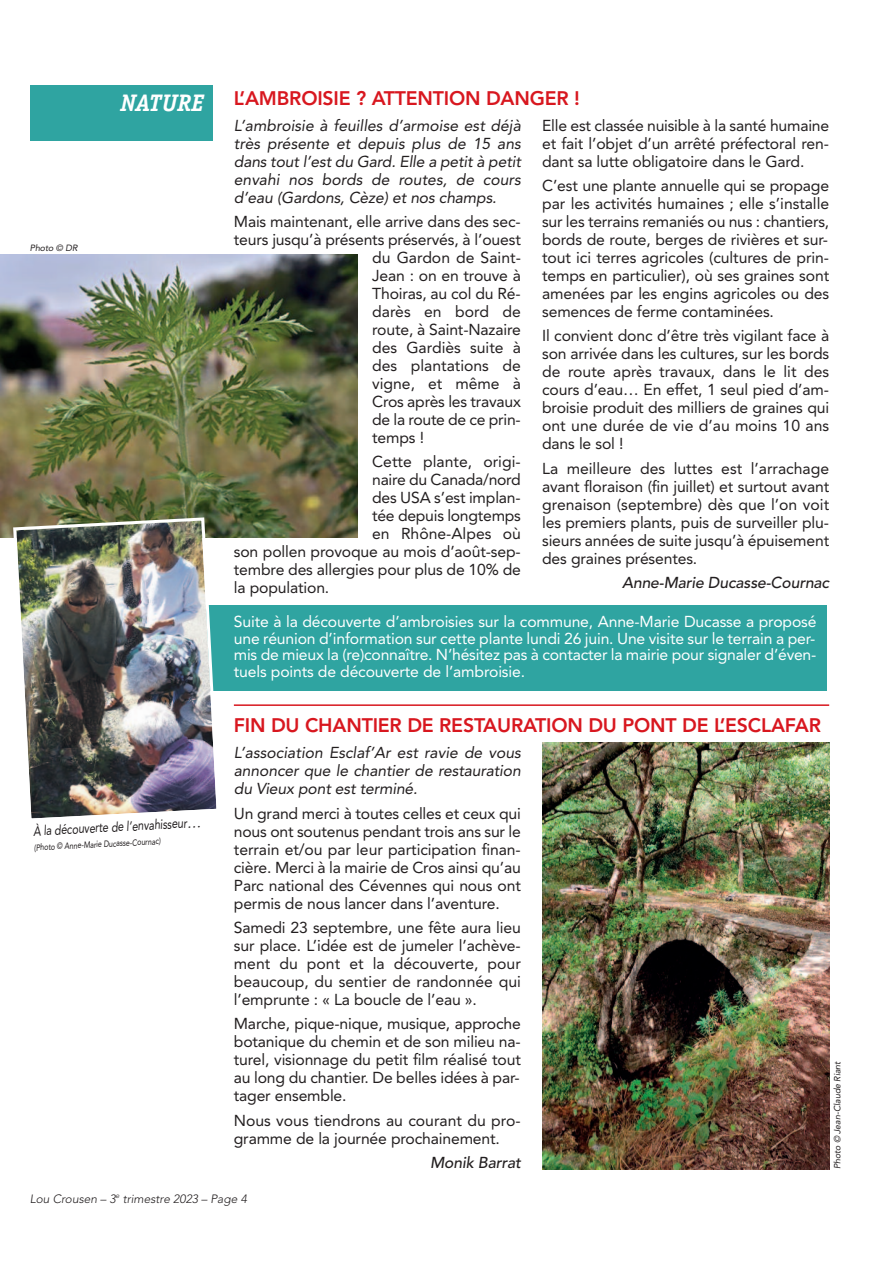
<style>
.page{position:relative;width:893px;height:1263px;background:#fff}
.page>*{position:absolute;margin:0;border:0;box-sizing:border-box;transform-origin:0 0}
.t1{font:italic 700 24px "Officina Serif";color:#fff}
.t2{font:800 19.5px "Avenir";letter-spacing:-.01em;color:#d8171f}
.t3{font:15.75px/18px "Avenir";letter-spacing:-.01em;color:#231f20;text-align:justify}
.t4{font:italic 15.75px/18px "Avenir";letter-spacing:-.01em;color:#231f20;text-align:justify}
.t5{font:15.75px/16.5px "Avenir";letter-spacing:-.01em;color:#fff;text-align:justify}
.t6{font:italic 500 15.75px "Avenir";letter-spacing:-.01em;color:#231f20}
.t7{font:italic 13.5px "Avenir";color:#231f20;scale:.8 1}
.t8{font:italic 300 12px "Avenir";color:#231f20}
.t9{font:italic 9px "Avenir";letter-spacing:-.01em;color:#231f20;scale:.8 1}
.t10{font:italic 9px "Avenir";letter-spacing:-.01em;color:#231f20}
</style>
<div class="page">
<div style="left:188px;top:605px;width:639px;height:86px;background:#2fa4a1"></div>
<hr style="left:234px;top:704px;width:595px;height:2px;background:#d8171f">
<div style="left:30px;top:85px;width:183px;height:55px;background:#2fa4a1"></div>
<img style="left:542px;top:742px;width:287px;height:427px">
<img style="left:0;top:255px;width:357px;height:282px">
<img style="left:12px;top:516px;width:209px;height:303px">
<p class="t10" style="left:30px;top:242px;width:49px">Photo © DR</p>
<h1 class="t1" style="left:120px;top:94px;width:85px">NATURE</h1>
<p class="t2" style="left:234px;top:83px;width:348px">L’AMBROISIE ? ATTENTION DANGER !</p>
<p class="t4" style="left:234px;top:116px;width:289px">L’ambroisie à feuilles d’armoise est déjà très présente et depuis plus de 15 ans dans tout l’est du Gard. Elle a petit à petit envahi nos bords de routes, de cours d’eau (Gardons, Cèze) et nos champs.</p>
<p class="t3" style="left:234px;top:212px;width:288px">Mais maintenant, elle arrive dans des sec-</p>
<p class="t3" style="left:234px;top:230px;width:289px">teurs jusqu’à présents préservés, à l’ouest</p>
<p class="t3" style="left:372px;top:248px;width:150px">du Gardon de Saint-</p>
<p class="t3" style="left:372px;top:266px;width:150px">Jean : on en trouve à</p>
<p class="t3" style="left:372px;top:284px;width:150px">Thoiras, au col du Ré-</p>
<p class="t3" style="left:372px;top:302px;width:150px">darès en bord de</p>
<p class="t3" style="left:372px;top:320px;width:150px">route, à Saint-Nazaire</p>
<p class="t3" style="left:372px;top:338px;width:150px">des Gardiès suite à</p>
<p class="t3" style="left:372px;top:356px;width:150px">des plantations de</p>
<p class="t3" style="left:372px;top:374px;width:150px">vigne, et même à</p>
<p class="t3" style="left:372px;top:392px;width:150px">Cros après les travaux</p>
<p class="t3" style="left:372px;top:410px;width:150px">de la route de ce prin-</p>
<p class="t3" style="left:372px;top:428px;width:53px">temps !</p>
<p class="t3" style="left:372px;top:452px;width:150px">Cette plante, origi-</p>
<p class="t3" style="left:372px;top:470px;width:150px">naire du Canada/nord</p>
<p class="t3" style="left:372px;top:488px;width:150px">des USA s’est implan-</p>
<p class="t3" style="left:372px;top:506px;width:150px">tée depuis longtemps</p>
<p class="t3" style="left:372px;top:524px;width:150px">en Rhône-Alpes où</p>
<p class="t3" style="left:234px;top:542px;width:288px">son pollen provoque au mois d’août-sep-</p>
<p class="t3" style="left:234px;top:560px;width:289px">tembre des allergies pour plus de 10% de</p>
<p class="t3" style="left:234px;top:578px;width:97px">la population.</p>
<p class="t3" style="left:542px;top:116px;width:289px">elle est classée nuisible à la santé humaine et fait l’objet d’un arrêté préfectoral ren&shy;dant sa lutte obligatoire dans le Gard.</p>
<p class="t3" style="left:542px;top:176px;width:289px">C’est une plante annuelle qui se propage par les activités humaines ; elle s’installe sur les terrains remaniés ou nus : chantiers, bords de route, berges de rivières et sur&shy;tout ici terres agricoles (cultures de prin&shy;temps en particulier), où ses graines sont amenées par les engins agricoles ou des semences de ferme contaminées.</p>
<p class="t3" style="left:542px;top:326px;width:289px">Il convient donc d’être très vigilant face à son arrivée dans les cultures, sur les bords de route après travaux, dans le lit des cours d’eau… en effet, 1 seul pied d’am&shy;broisie produit des milliers de graines qui ont une durée de vie d’au moins 10 ans dans le sol !</p>
<p class="t3" style="left:542px;top:459px;width:289px">La meilleure des luttes est l’arrachage avant floraison (fin juillet) et surtout avant grenaison (septembre) dès que l’on voit les premiers plants, puis de surveiller plu&shy;sieurs années de suite jusqu’à épuisement des graines présentes.</p>
<p class="t6" style="left:622px;top:573px;width:209px">Anne-Marie Ducasse-Cournac</p>
<p class="t5" style="left:234px;top:613px;width:584px">Suite à la découverte d’ambroisies sur la commune, Anne-Marie Ducasse a proposé une réunion d’information sur cette plante lundi 26 juin. Une visite sur le terrain a per&shy;mis de mieux la (re)connaître. N’hésitez pas à contacter la mairie pour signaler d’éven&shy;tuels points de découverte de l’ambroisie.</p>
<p class="t2" style="left:234px;top:710px;width:589px">FIN DU CHANTIER DE RESTAURATION DU PONT DE L’ESCLAFAR</p>
<p class="t7" style="left:33px;top:823px;width:212px;rotate:-3deg">À la découverte de l’envahisseur…</p>
<p class="t9" style="left:34px;top:842px;width:160px;rotate:-3deg">(Photo © Anne-Marie Ducasse-Cournac)</p>
<p class="t4" style="left:234px;top:744px;width:289px">L’association Esclaf’Ar est ravie de vous annoncer que le chantier de restauration du Vieux pont est terminé.</p>
<p class="t3" style="left:234px;top:804px;width:289px">Un grand merci à toutes celles et ceux qui nous ont soutenus pendant trois ans sur le terrain et/ou par leur participation finan&shy;cière. Merci à la mairie de Cros ainsi qu’au Parc national des Cévennes qui nous ont permis de nous lancer dans l’aventure.</p>
<p class="t3" style="left:234px;top:918px;width:289px">Samedi 23 septembre, une fête aura lieu sur place. L’idée est de jumeler l’achève&shy;ment du pont et la découverte, pour beaucoup, du sentier de randonnée qui l’emprunte : « La boucle de l’eau ».</p>
<p class="t3" style="left:234px;top:1014px;width:289px">Marche, pique-nique, musique, approche botanique du chemin et de son milieu na&shy;turel, visionnage du petit film réalisé tout au long du chantier. De belles idées à par&shy;tager ensemble.</p>
<p class="t3" style="left:234px;top:1111px;width:288px">Nous vous tiendrons au courant du pro&shy;gramme de la journée prochainement.</p>
<p class="t6" style="left:430px;top:1153px;width:92px">Monik Barrat</p>
<p class="t8" style="left:30px;top:1191px;width:219px">Lou Crousen – 3<sup>e</sup> trimestre 2023 – Page 4</p>
<p class="t10" style="left:832px;top:1169px;width:110px;rotate:-90deg">Photo © Jean-Claude Riant</p>
</div>
